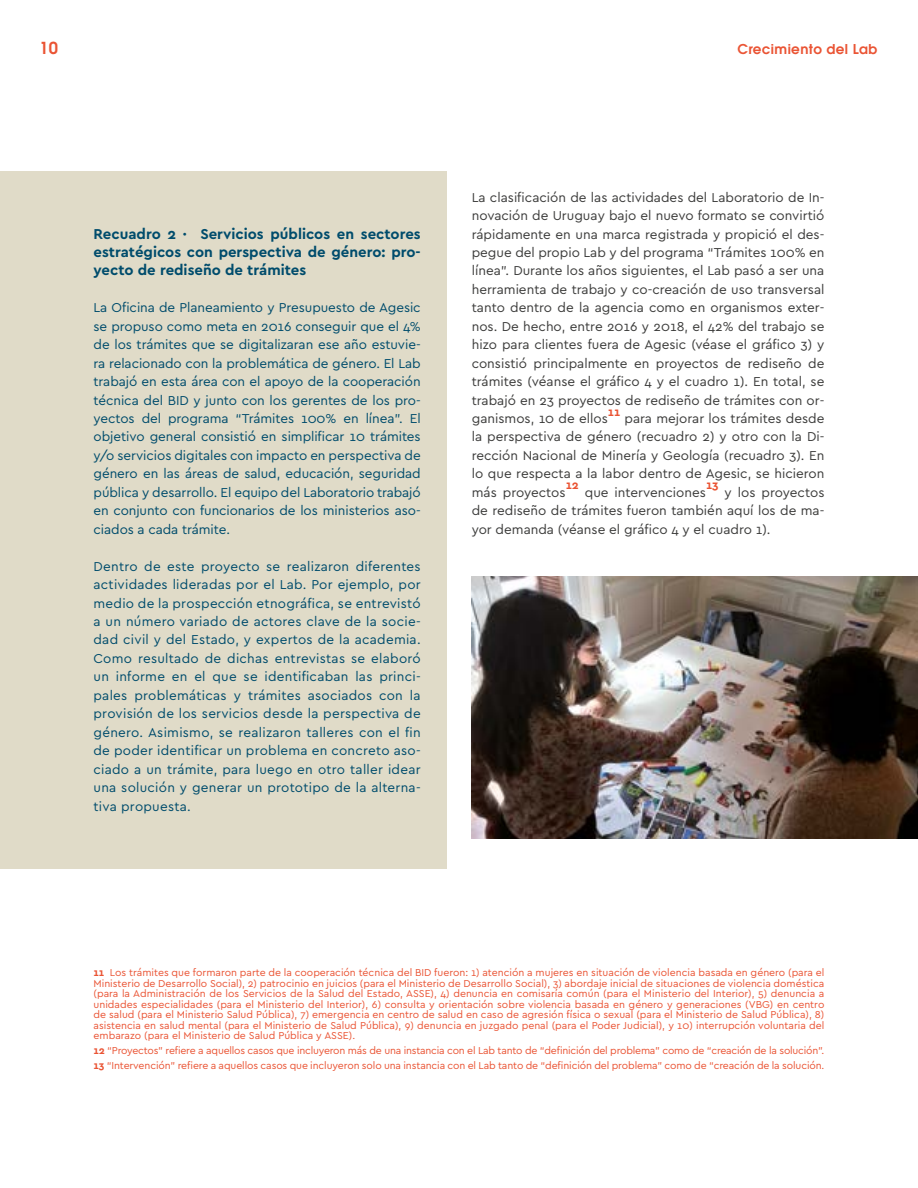
<style>
.page{position:relative;width:918px;height:1188px;background:#fff}
.page>*{position:absolute;margin:0;border:0;box-sizing:border-box;transform-origin:0 0}
.t1{font:600 16.5px "ITC Avant Garde Pro";color:#ea5434}
.t2{font:700 15px/18.5px "Cera PRO";color:#004c6c;text-align:justify}
.t3{font:13.5px/18.5px "Cera PRO";letter-spacing:-.005em;color:#004c6c;text-align:justify}
.t4{font:13.5px/18.5px "Cera PRO";color:#3c3c3b;text-align:justify}
.t5{font:600 13.5px "ITC Avant Garde Pro";letter-spacing:.03em;color:#ea5434}
.t6{font:700 12px "Cera PRO";color:#ea5434}
.t7{font:10.5px/10.5px "Cera PRO";letter-spacing:-.01em;color:#ea5434;text-align:justify}
.s1{font-weight:700}
</style>
<div class="page">
<div style="left:0;top:171px;width:446px;height:697px;background:#e0dbc8"></div>
<img style="left:472px;top:576px;width:446px;height:262px">
<p class="t1" style="left:40px;top:37px;width:20px">10</p>
<p class="t5" style="left:738px;top:40px;width:141px">Crecimiento del Lab</p>
<p class="t2" style="left:94px;top:224px;width:329px">Recuadro 2 · Servicios públicos en sectores estratégicos con perspectiva de género: pro&shy;yecto de rediseño de trámites</p>
<p class="t3" style="left:94px;top:298px;width:329px">La Oficina de Planeamiento y Presupuesto de Agesic se propuso como meta en 2016 conseguir que el 4% de los trámites que se digitalizaran ese año estuvie&shy;ra relacionado con la problemática de género. El Lab trabajó en esta área con el apoyo de la cooperación técnica del BID y junto con los gerentes de los pro&shy;yectos del programa “Trámites 100% en línea”. El objetivo general consistió en simplificar 10 trámites y/o servicios digitales con impacto en perspectiva de género en las áreas de salud, educación, seguridad pública y desarrollo. El equipo del Laboratorio trabajó en conjunto con funcionarios de los ministerios aso&shy;ciados a cada trámite.</p>
<p class="t3" style="left:94px;top:556px;width:329px">Dentro de este proyecto se realizaron diferentes actividades lideradas por el Lab. Por ejemplo, por medio de la prospección etnográfica, se entrevistó a un número variado de actores clave de la socie&shy;dad civil y del Estado, y expertos de la academia.<br>Como resultado de dichas entrevistas se elaboró un informe en el que se identificaban las princi&shy;pales problemáticas y trámites asociados con la provisión de los servicios desde la perspectiva de género. Asimismo, se realizaron talleres con el fin de poder identificar un problema en concreto aso&shy;ciado a un trámite, para luego en otro taller idear una solución y generar un prototipo de la alterna&shy;tiva propuesta.</p>
<p class="t4" style="left:472px;top:187px;width:354px">La clasificación de las actividades del Laboratorio de In&shy;novación de Uruguay bajo el nuevo formato se convirtió rápidamente en una marca registrada y propició el des&shy;pegue del propio Lab y del programa “Trámites 100% en línea”. Durante los años siguientes, el Lab pasó a ser una herramienta de trabajo y co-creación de uso transversal tanto dentro de la agencia como en organismos exter&shy;nos. De hecho, entre 2016 y 2018, el 42% del trabajo se hizo para clientes fuera de Agesic (véase el gráfico 3) y consistió principalmente en proyectos de rediseño de trámites (véanse el gráfico 4 y el cuadro 1). En total, se trabajó en 23 proyectos de rediseño de trámites con or&shy;ganismos, 10 de ellos</p>
<p class="t6" style="left:608px;top:404px;width:14px">11</p>
<p class="t4" style="left:472px;top:409px;width:354px;text-indent:153px">para mejorar los trámites desde la perspectiva de género (recuadro 2) y otro con la Di&shy;rección Nacional de Minería y Geología (recuadro 3). En lo que respecta a la labor dentro de Agesic, se hicieron más proyectos</p>
<p class="t6" style="left:566px;top:477px;width:15px">12</p>
<p class="t6" style="left:706px;top:477px;width:14px">13</p>
<p class="t4" style="left:472px;top:482px;width:354px;text-indent:253px">y los proyectos de rediseño de trámites fueron también aquí los de ma&shy;yor demanda (véanse el gráfico 4 y el cuadro 1).</p>
<p class="t4" style="left:585px;top:482px;width:123px">que intervenciones</p>
<p class="t7" style="left:94px;top:967px;width:732px"><span class="s1">11</span> Los trámites que formaron parte de la cooperación técnica del BID fueron: 1) atención a mujeres en situación de violencia basada en género (para el Ministerio de Desarrollo Social), 2) patrocinio en juicios (para el Ministerio de Desarrollo Social), 3) abordaje inicial de situaciones de violencia doméstica (para la Administración de los Servicios de la Salud del Estado, ASSE), 4) denuncia en comisaría común (para el Ministerio del Interior), 5) denuncia a unidades especialidades (para el Ministerio del Interior), 6) consulta y orientación sobre violencia basada en género y generaciones (VBG) en centro de salud (para el Ministerio Salud Pública), 7) emergencia en centro de salud en caso de agresión física o sexual (para el Ministerio de Salud Pública), 8) asistencia en salud mental (para el Ministerio de Salud Pública), 9) denuncia en juzgado penal (para el Poder Judicial), y 10) interrupción voluntaria del embarazo (para el Ministerio de Salud Pública y ASSE).</p>
<p class="t7" style="left:94px;top:1043px;width:732px;line-height:15px"><span class="s1">12</span> “Proyectos” refiere a aquellos casos que incluyeron más de una instancia con el Lab tanto de “definición del problema” como de “creación de la solución”.<br><span class="s1">13</span> “Intervención” refiere a aquellos casos que incluyeron solo una instancia con el Lab tanto de “definición del problema” como de “creación de la solución.</p>
</div>
